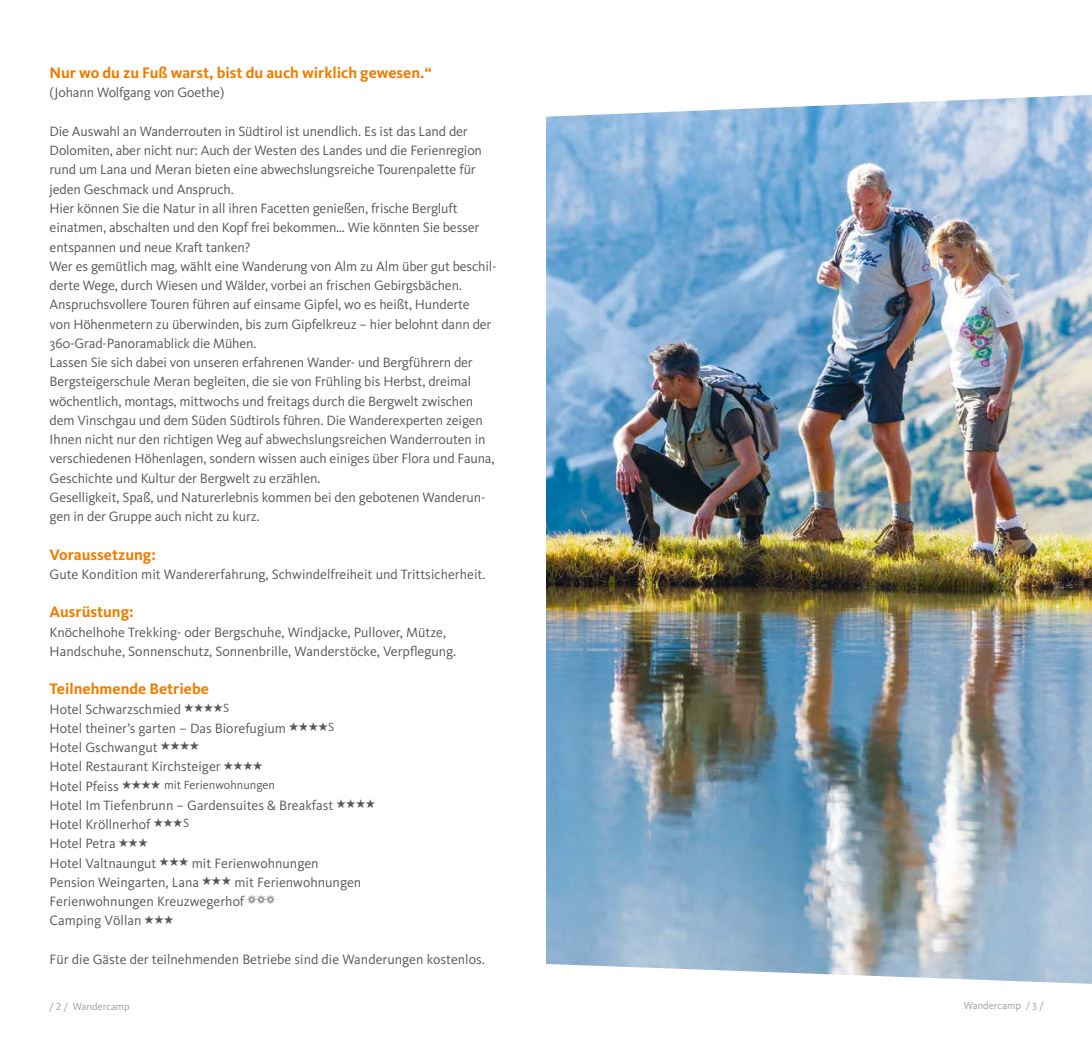
<style>
.page{position:relative;width:1092px;height:1042px;background:#fff}
.page>*{position:absolute;margin:0;border:0;box-sizing:border-box;transform-origin:0 0}
.t1{font:700 15.75px "Kievit";color:#ef7d00}
.t2{font:14px/19.2px "Kievit";letter-spacing:-.01em;color:#575756}
.t3{font:12.25px "Kievit";color:#575756}
.t4{font:10.5px "Kievit";color:#9d9d9c}
.s1{font-family:"Meraner Land Holiday";font-size:12.25px}
.s2{font-size:12.25px}
.s3{font-size:14px}
.s4{font-family:"Meraner Land Holiday"}
.s5{font-family:"Kievit Regular SC"}
</style>
<div class="page">
<img style="left:546px;top:95px;width:545px;height:889px">
<p class="t1" style="left:50px;top:63px;width:383px">Nur wo du zu Fuß warst, bist du auch wirklich gewesen.“</p>
<p class="t2" style="left:50px;top:83px;width:176px">(Johann Wolfgang von Goethe)</p>
<p class="t2" style="left:50px;top:122px;width:448px">Die Auswahl an Wanderrouten in Südtirol ist unendlich. Es ist das Land der Dolomiten, aber nicht nur: Auch der Westen des Landes und die Ferienregion rund um Lana und Meran bieten eine abwechslungsreiche Tourenpalette für jeden Geschmack und Anspruch.<br>Hier können Sie die Natur in all ihren Facetten genießen, frische Bergluft einatmen, abschalten und den Kopf frei bekommen… Wie könnten Sie besser entspannen und neue Kraft tanken?<br>Wer es gemütlich mag, wählt eine Wanderung von Alm zu Alm über gut beschil&shy;derte Wege, durch Wiesen und Wälder, vorbei an frischen Gebirgsbächen.<br>Anspruchsvollere Touren führen auf einsame Gipfel, wo es heißt, Hunderte<br>von Höhenmetern zu überwinden, bis zum Gipfelkreuz – hier belohnt dann der 360-Grad-Panoramablick die Mühen.<br>Lassen Sie sich dabei von unseren erfahrenen Wander- und Bergführern der Bergsteigerschule Meran begleiten, die sie von Frühling bis Herbst, dreimal wöchentlich, montags, mittwochs und freitags durch die Bergwelt zwischen dem Vinschgau und dem Süden Südtirols führen. Die Wanderexperten zeigen Ihnen nicht nur den richtigen Weg auf abwechslungsreichen Wanderrouten in verschiedenen Höhenlagen, sondern wissen auch einiges über Flora und Fauna, Geschichte und Kultur der Bergwelt zu erzählen.<br>Geselligkeit, Spaß, und Naturerlebnis kommen bei den gebotenen Wanderun&shy;gen in der Gruppe auch nicht zu kurz.</p>
<p class="t1" style="left:50px;top:545px;width:108px">Voraussetzung:</p>
<p class="t2" style="left:50px;top:565px;width:437px">Gute Kondition mit Wandererfahrung, Schwindelfreiheit und Trittsicherheit.</p>
<p class="t1" style="left:50px;top:602px;width:86px">Ausrüstung:</p>
<p class="t2" style="left:50px;top:622px;width:408px">Knöchelhohe Trekking- oder Bergschuhe, Windjacke, Pullover, Mütze,<br>Handschuhe, Sonnenschutz, Sonnenbrille, Wanderstöcke, Verpflegung.</p>
<p class="t1" style="left:50px;top:679px;width:161px">Teilnehmende Betriebe</p>
<p class="t2" style="left:50px;top:699px;width:286px">Hotel Schwarzschmied <span class="s1">AAAA</span><span class="s2">S<br></span>Hotel theiner’s garten – Das Biorefugium <span class="s1">AAAA</span><span class="s2">S </span>Hotel Gschwangut <span class="s1">AAAA<br></span>Hotel Restaurant Kirchsteiger <span class="s1">AAAA</span></p>
<p class="t3" style="left:50px;top:778px;width:227px"><span class="s3">Hotel Pfeiss</span> <span class="s4">AAAA</span> mit Ferienwohnungen</p>
<p class="t2" style="left:50px;top:796px;width:327px">Hotel Im Tiefenbrunn – Gardensuites &amp; Breakfast <span class="s1">AAAA </span>Hotel Kröllnerhof <span class="s1">AAA</span><span class="s2">S<br></span>Hotel Petra <span class="s1">AAA<br></span>Hotel Valtnaungut <span class="s1">AAA</span> mit Ferienwohnungen<br>Pension Weingarten, Lana <span class="s1">AAA</span> mit Ferienwohnungen Ferienwohnungen Kreuzwegerhof <span class="s1">BBB<br></span>Camping Völlan <span class="s1">AAA</span></p>
<p class="t2" style="left:50px;top:950px;width:436px">Für die Gäste der teilnehmenden Betriebe sind die Wanderungen kostenlos.</p>
<p class="t4" style="left:50px;top:1001px;width:82px"><span class="s5">/ 2 /</span> Wandercamp</p>
<p class="t4" style="left:963px;top:1000px;width:81px">Wandercamp <span class="s5">/ 3 /</span></p>
</div>
